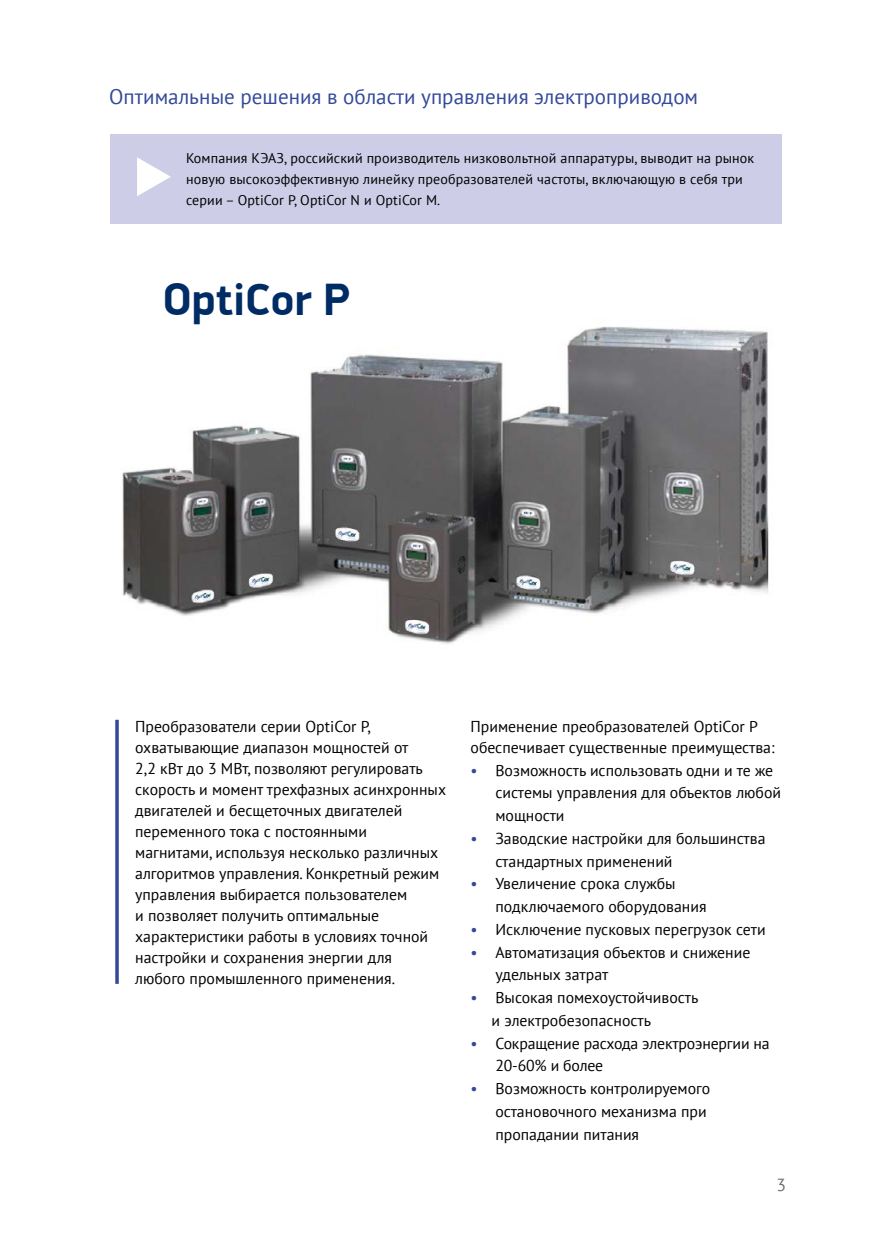
<style>
.page{position:relative;width:869px;height:1241px;background:#fff}
.page>*{position:absolute;margin:0;border:0;box-sizing:border-box;transform-origin:0 0}
.t1{font:700 45.5px "PF Din Display Pro";color:#002c65}
.t2{font:21px "PT Sans";color:#33499a}
.t3{font:17.5px "PT Sans";color:#6e6e6e}
.t4{font:15.75px/21px "PT Sans";color:#000}
.t5{font:14px/21px "PT Sans";letter-spacing:.01em;color:#000}
.s1{color:#33499a}
</style>
<div class="page">
<div style="left:110px;top:134px;width:670px;height:89px;background:#cdcde8"></div>
<svg style="left:115px;top:719px;width:4px;height:264px"></svg>
<img style="left:122px;top:326px;width:647px;height:318px">
<svg style="left:137px;top:157px;width:34px;height:39px"></svg>
<h2 class="t2" style="left:109px;top:83px;width:590px">Оптимальные решения в области управления электроприводом</h2>
<p class="t5" style="left:186px;top:147px;width:569px">Компания КЭАЗ, российский производитель низковольтной аппаратуры, выводит на рынок новую высокоэффективную линейку преобразователей частоты, включающую в себя три серии – OptiCor P, OptiCor N и OptiCor M.</p>
<h1 class="t1" style="left:163px;top:272px;width:188px">OptiCor P</h1>
<p class="t4" style="left:135px;top:715px;width:312px">Преобразователи серии OptiCor P, охватывающие диапазон мощностей от<br>2,2 кВт до 3 МВт, позволяют регулировать скорость и момент трехфазных асинхронных двигателей и бесщеточных двигателей переменного тока с постоянными магнитами, используя несколько различных алгоритмов управления. Конкретный режим управления выбирается пользователем<br>и позволяет получить оптимальные характеристики работы в условиях точной настройки и сохранения энергии для любого промышленного применения.</p>
<p class="t4" style="left:470px;top:715px;width:305px">Применение преобразователей OptiCor P обеспечивает существенные преимущества:</p>
<p class="t4" style="left:495px;top:758px;width:287px;line-height:22.8px;text-indent:-25px"><span class="s1">•</span> Возможность использовать одни и те же системы управления для объектов любой мощности</p>
<p class="t4" style="left:495px;top:826px;width:271px;line-height:22.8px;text-indent:-25px"><span class="s1">•</span> Заводские настройки для большинства стандартных применений</p>
<p class="t4" style="left:495px;top:872px;width:212px;line-height:22.8px;text-indent:-25px"><span class="s1">•</span> Увеличение срока службы подключаемого оборудования</p>
<p class="t4" style="left:470px;top:918px;width:296px"><span class="s1">•</span> Исключение пусковых перегрузок сети</p>
<p class="t4" style="left:495px;top:940px;width:256px;line-height:22.8px;text-indent:-25px"><span class="s1">•</span> Автоматизация объектов и снижение удельных затрат</p>
<p class="t4" style="left:491px;top:985px;width:208px;line-height:22.8px;text-indent:-21px"><span class="s1">•</span> Высокая помехоустойчивость и электробезопасность</p>
<p class="t4" style="left:495px;top:1031px;width:276px;line-height:22.8px;text-indent:-25px"><span class="s1">•</span> Сокращение расхода электроэнергии на<br>20-60% и более</p>
<p class="t4" style="left:495px;top:1076px;width:216px;line-height:22.8px;text-indent:-25px"><span class="s1">•</span> Возможность контролируемого остановочного механизма при пропадании питания</p>
<p class="t3" style="left:776px;top:1173px;width:11px">3</p>
</div>
